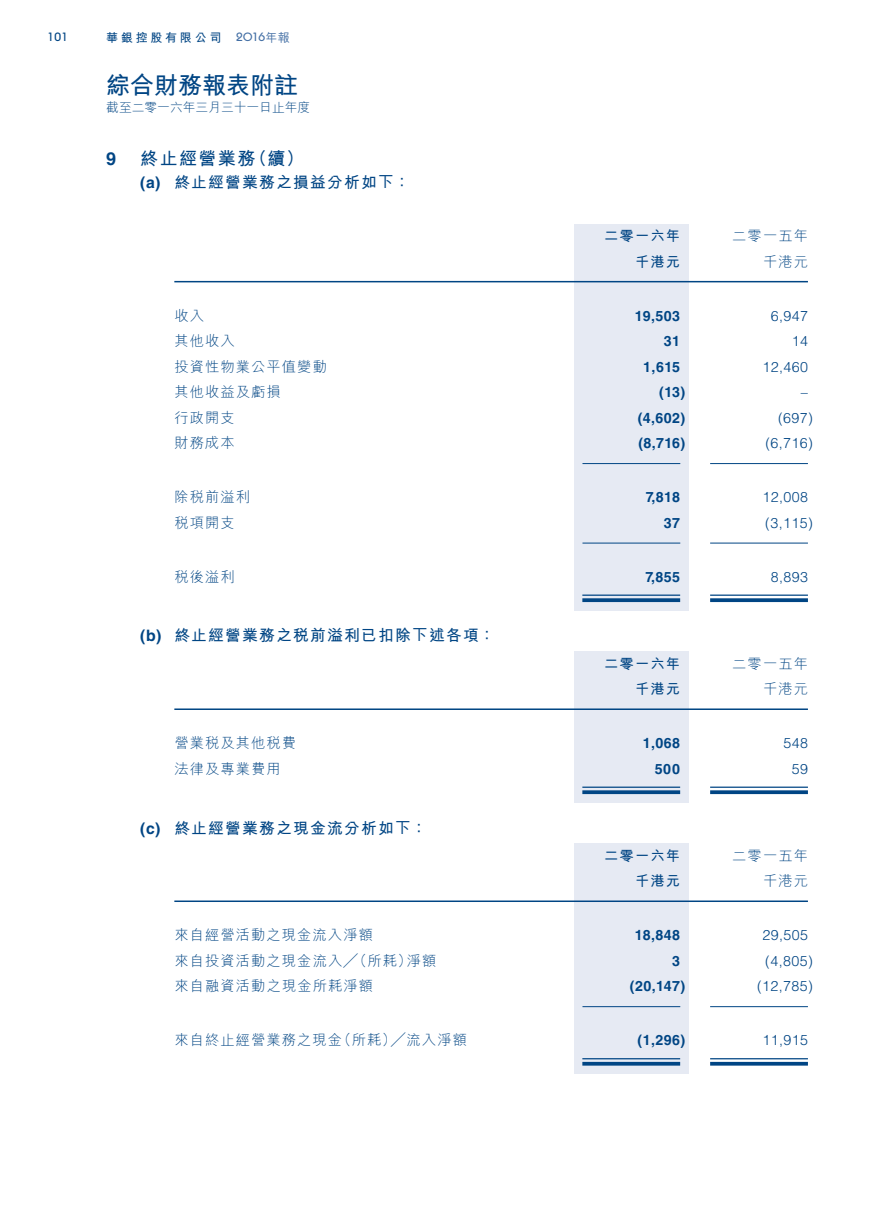
<style>
.page{position:relative;width:893px;height:1212px;background:#fff}
.page>*{position:absolute;margin:0;border:0;box-sizing:border-box;transform-origin:0 0}
.t1{font:700 24px "M Hei HK";color:#004584}
.t2{font:700 18px "M Hei HK";letter-spacing:.08em;color:#004584}
.t3{font:700 18px "Helvetica LT Std";color:#004584}
.t4{font:700 15.75px "M Hei HK";letter-spacing:.08em;color:#004584}
.t5{font:700 15.75px "Helvetica LT Std";color:#004584}
.t6{font:300 14.25px "M Hei HK";letter-spacing:.08em;color:#004584}
.t7{font:300 14.25px "Helvetica LT Std";letter-spacing:.03em;color:#004584}
.t8{font:700 14.25px "Helvetica LT Std";letter-spacing:.03em;color:#004584}
.t9{font:700 14.25px "M Hei HK";letter-spacing:.08em;color:#004584}
.t10{font:300 12.75px "M Hei HK";color:#004584}
.t11{font:700 12px "M Hei HK";letter-spacing:.23em;color:#004584}
.t12{font:500 12px "Bauhaus Std";color:#426ea4}
.t13{font:500 12px "Bauhaus Std";color:#004584}
.s1{font-family:"M Hei HK"}
</style>
<div class="page">
<div style="left:574px;top:224px;width:115px;height:387px;background:#e6eaf3"></div>
<hr style="left:174px;top:281px;width:634px;height:1px;background:#004584">
<hr style="left:582px;top:463px;width:98px;height:1px;background:#004584">
<hr style="left:710px;top:463px;width:98px;height:1px;background:#004584">
<hr style="left:582px;top:543px;width:98px;height:1px;background:#004584">
<hr style="left:710px;top:543px;width:98px;height:1px;background:#004584">
<hr style="left:582px;top:594px;width:98px;height:2px;background:#004584">
<svg style="left:582px;top:598px;width:98px;height:4px"></svg>
<hr style="left:710px;top:594px;width:98px;height:2px;background:#004584">
<svg style="left:710px;top:598px;width:98px;height:4px"></svg>
<div style="left:574px;top:651px;width:115px;height:152px;background:#e6eaf3"></div>
<hr style="left:174px;top:708px;width:634px;height:2px;background:#004584">
<hr style="left:582px;top:786px;width:98px;height:2px;background:#004584">
<svg style="left:582px;top:790px;width:98px;height:4px"></svg>
<hr style="left:710px;top:786px;width:98px;height:2px;background:#004584">
<svg style="left:710px;top:790px;width:98px;height:4px"></svg>
<div style="left:574px;top:843px;width:115px;height:231px;background:#e6eaf3"></div>
<hr style="left:174px;top:900px;width:634px;height:2px;background:#004584">
<hr style="left:582px;top:1006px;width:98px;height:1px;background:#004584">
<hr style="left:710px;top:1006px;width:98px;height:1px;background:#004584">
<hr style="left:582px;top:1058px;width:98px;height:1px;background:#004584">
<hr style="left:582px;top:1062px;width:98px;height:3px;background:#004584">
<hr style="left:710px;top:1058px;width:98px;height:1px;background:#004584">
<hr style="left:710px;top:1062px;width:98px;height:3px;background:#004584">
<p class="t13" style="left:47px;top:30px;width:22px">101</p>
<p class="t11" style="left:106px;top:29px;width:117px">華銀控股有限公司</p>
<p class="t12" style="left:236px;top:30px;width:55px">O2 16<span class="s1">年報</span></p>
<h1 class="t1" style="left:106px;top:67px;width:193px">綜合財務報表附註</h1>
<p class="t10" style="left:106px;top:98px;width:205px">截至二零一六年三月三十一日止年度</p>
<p class="t3" style="left:106px;top:148px;width:12px">9</p>
<p class="t2" style="left:140px;top:145px;width:117px">終止經營業務</p>
<p class="t2" style="left:249px;top:145px;width:57px">（續(</p>
<p class="t5" style="left:140px;top:173px;width:22px">)a(</p>
<p class="t4" style="left:174px;top:171px;width:237px">終止經營業務之損益分析如下：</p>
<p class="t6" style="left:174px;top:305px;width:31px">收入</p>
<p class="t6" style="left:174px;top:331px;width:62px">其他收入</p>
<p class="t6" style="left:174px;top:356px;width:154px">投資性物業公平值變動</p>
<p class="t6" style="left:174px;top:382px;width:108px">其他收益及虧損</p>
<p class="t6" style="left:175px;top:407px;width:62px">行政開支</p>
<p class="t6" style="left:175px;top:433px;width:62px">財務成本</p>
<p class="t6" style="left:174px;top:487px;width:77px">除稅前溢利</p>
<p class="t6" style="left:174px;top:512px;width:62px">稅項開支</p>
<p class="t6" style="left:174px;top:566px;width:62px">稅後溢利</p>
<p class="t5" style="left:140px;top:626px;width:22px">b( )</p>
<p class="t4" style="left:174px;top:624px;width:322px">終止經營業務之稅前溢利已扣除下述各項：</p>
<p class="t6" style="left:174px;top:733px;width:123px">營業稅及其他稅費</p>
<p class="t6" style="left:174px;top:758px;width:108px">法律及專業費用</p>
<p class="t5" style="left:140px;top:818px;width:22px">)c(</p>
<p class="t4" style="left:174px;top:816px;width:254px">終止經營業務之現金流分析如下：</p>
<p class="t6" style="left:174px;top:925px;width:200px">來自經營活動之現金流入淨額</p>
<p class="t6" style="left:174px;top:950px;width:239px">來自投資活動之現金流入╱（所耗）</p>
<p class="t6" style="left:407px;top:950px;width:31px">淨額</p>
<p class="t6" style="left:174px;top:976px;width:200px">來自融資活動之現金所耗淨額</p>
<p class="t6" style="left:337px;top:1030px;width:131px">（所耗）╱流入淨額</p>
<p class="t6" style="left:174px;top:1030px;width:169px">來自終止經營業務之現金</p>
<p class="t9" style="left:604px;top:225px;width:77px">二零一六年</p>
<p class="t6" style="left:732px;top:226px;width:77px">二零一五年</p>
<p class="t9" style="left:635px;top:251px;width:46px">千港元</p>
<p class="t6" style="left:763px;top:251px;width:46px">千港元</p>
<p class="t8" style="left:635px;top:307px;width:47px">19,503</p>
<p class="t7" style="left:771px;top:307px;width:39px">6,947</p>
<p class="t8" style="left:664px;top:332px;width:18px">31</p>
<p class="t7" style="left:792px;top:332px;width:18px">14</p>
<p class="t8" style="left:643px;top:358px;width:38px">1,615</p>
<p class="t7" style="left:762px;top:358px;width:47px">12,460</p>
<p class="t8" style="left:659px;top:383px;width:28px">)13(</p>
<p class="t7" style="left:801px;top:383px;width:9px">–</p>
<p class="t8" style="left:638px;top:409px;width:49px">)4,602(</p>
<p class="t7" style="left:778px;top:409px;width:36px">)697(</p>
<p class="t8" style="left:638px;top:434px;width:49px">)8,716(</p>
<p class="t7" style="left:765px;top:434px;width:49px">)6,716(</p>
<p class="t8" style="left:646px;top:488px;width:36px">7,818</p>
<p class="t7" style="left:762px;top:488px;width:47px">12,008</p>
<p class="t8" style="left:664px;top:514px;width:18px">37</p>
<p class="t7" style="left:765px;top:514px;width:49px">)3,115(</p>
<p class="t8" style="left:645px;top:568px;width:36px">7,855</p>
<p class="t7" style="left:771px;top:568px;width:39px">8,893</p>
<p class="t9" style="left:604px;top:653px;width:77px">二零一六年</p>
<p class="t6" style="left:732px;top:653px;width:77px">二零一五年</p>
<p class="t9" style="left:635px;top:678px;width:46px">千港元</p>
<p class="t6" style="left:763px;top:679px;width:46px">千港元</p>
<p class="t8" style="left:643px;top:734px;width:39px">1,068</p>
<p class="t7" style="left:783px;top:734px;width:26px">548</p>
<p class="t8" style="left:655px;top:760px;width:27px">500</p>
<p class="t7" style="left:792px;top:760px;width:18px">59</p>
<p class="t9" style="left:604px;top:845px;width:77px">二零一六年</p>
<p class="t6" style="left:732px;top:845px;width:77px">二零一五年</p>
<p class="t9" style="left:635px;top:870px;width:46px">千港元</p>
<p class="t6" style="left:763px;top:871px;width:46px">千港元</p>
<p class="t8" style="left:635px;top:926px;width:47px">18,848</p>
<p class="t7" style="left:762px;top:926px;width:47px">29,505</p>
<p class="t8" style="left:672px;top:952px;width:9px">3</p>
<p class="t7" style="left:765px;top:952px;width:49px">)4,805(</p>
<p class="t8" style="left:630px;top:977px;width:57px">)20,147(</p>
<p class="t7" style="left:757px;top:977px;width:57px">)12,785(</p>
<p class="t8" style="left:638px;top:1031px;width:49px">)1,296(</p>
<p class="t7" style="left:762px;top:1031px;width:47px">11,915</p>
</div>
